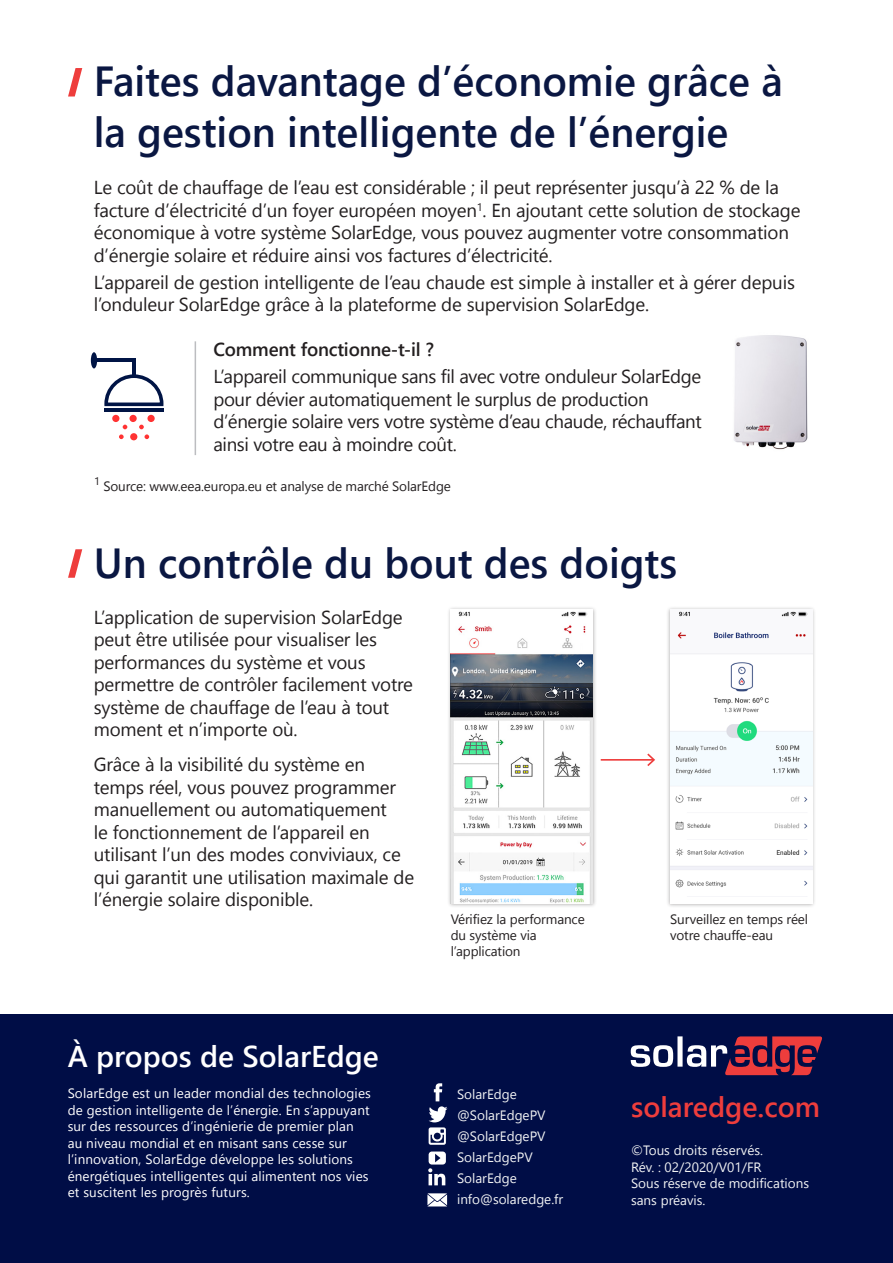
<style>
.page{position:relative;width:893px;height:1263px;background:#fff}
.page>*{position:absolute;margin:0;border:0;box-sizing:border-box;transform-origin:0 0}
.Main_Title_N{font:600 42px/50.4px "Segoe UI";color:#0a1742}
.t1{font:600 30px "Segoe UI";color:#fff}
.t2{font:600 28.5px "Segoe UI";color:#ee3d3c}
.Body_Header_N{font:18.75px/22.5px "Segoe UI";letter-spacing:-.01em;color:#231f20}
.body_new{font:18.75px/22.5px "Segoe UI";letter-spacing:-.02em;color:#231f20}
.body_new-2{font:600 18.75px "Segoe UI";letter-spacing:-.01em;color:#231f20}
.t3{font:13.5px/16.5px "Segoe UI";letter-spacing:.01em;color:#fff}
.t4{font:13.5px/16.5px "Segoe UI";color:#f2f3f4}
.Body_Header_N-2{font:13.5px/16.2px "Segoe UI";letter-spacing:-.01em;color:#231f20}
.Body_Header_N-3{font:10.95px "Segoe UI";color:#231f20}
</style>
<div class="page">
<svg style="left:68px;top:68px;width:14px;height:29px"></svg>
<svg style="left:68px;top:549px;width:14px;height:29px"></svg>
<hr style="left:195px;top:341px;width:1px;height:114px;background:#bcbdc0">
<div style="left:666px;top:606px;width:151px;height:302px;background:#231f20;opacity:.35"></div>
<img style="left:670px;top:610px;width:142px;height:294px">
<div style="left:447px;top:606px;width:150px;height:302px;background:#231f20;opacity:.35"></div>
<img style="left:451px;top:610px;width:142px;height:294px">
<hr style="left:601px;top:759px;width:53px;height:2px;background:#ee3d3c">
<svg style="left:645px;top:753px;width:10px;height:13px"></svg>
<div style="left:0;top:1014px;width:893px;height:249px;background:#000d46"></div>
<svg style="left:631px;top:1036px;width:191px;height:39px"></svg>
<svg style="left:429px;top:1083px;width:18px;height:62px"></svg>
<svg style="left:428px;top:1151px;width:18px;height:34px"></svg>
<svg style="left:427px;top:1193px;width:20px;height:13px"></svg>
<div style="left:112px;top:415px;width:7px;height:7px;background:#f33;border-radius:50%"></div>
<div style="left:129px;top:415px;width:8px;height:7px;background:#f33;border-radius:4px"></div>
<svg style="left:139px;top:425px;width:10px;height:14px"></svg>
<div style="left:147px;top:415px;width:8px;height:7px;background:#f33;border-radius:50%"></div>
<div style="left:130px;top:433px;width:7px;height:7px;background:#f33;border-radius:50%"></div>
<svg style="left:119px;top:425px;width:8px;height:14px"></svg>
<hr style="left:132px;top:358px;width:4px;height:18px;background:#001445">
<hr style="left:104px;top:408px;width:59px;height:4px;background:#001445">
<svg style="left:104px;top:374px;width:60px;height:33px"></svg>
<hr style="left:93px;top:358px;width:42px;height:4px;background:#001445">
<div style="left:91px;top:352px;width:6px;height:16px;background:#001445;border-radius:50%"></div>
<img style="left:734px;top:335px;width:74px;height:115px">
<p class="Main_Title_N" style="left:94px;top:56px;width:691px">Faites davantage d’économie grâce à la gestion intelligente de l’énergie</p>
<p class="Body_Header_N" style="left:94px;top:176px;width:708px">Le coût de chauffage de l’eau est considérable ; il peut représenter jusqu’à 22 % de la facture d’électricité d’un foyer européen moyen<sup>1</sup>. En ajoutant cette solution de stockage économique à votre système SolarEdge, vous pouvez augmenter votre consommation d’énergie solaire et réduire ainsi vos factures d’électricité.</p>
<p class="Body_Header_N" style="left:94px;top:270px;width:703px">L’appareil de gestion intelligente de l’eau chaude est simple à installer et à gérer depuis l’onduleur SolarEdge grâce à la plateforme de supervision SolarEdge.</p>
<p class="body_new-2" style="left:213px;top:334px;width:222px">Comment fonctionne-t-il ?</p>
<p class="body_new" style="left:213px;top:365px;width:490px">L’appareil communique sans fil avec votre onduleur SolarEdge pour dévier automatiquement le surplus de production d’énergie solaire vers votre système d’eau chaude, réchauffant ainsi votre eau à moindre coût.</p>
<p class="Body_Header_N-3" style="left:94px;top:472px;width:7px">1</p>
<p class="Body_Header_N-2" style="left:103px;top:478px;width:349px">Source: www.eea.europa.eu et analyse de marché SolarEdge</p>
<p class="Main_Title_N" style="left:94px;top:537px;width:585px">Un contrôle du bout des doigts</p>
<p class="Body_Header_N" style="left:94px;top:605px;width:321px">L’application de supervision SolarEdge peut être utilisée pour visualiser les performances du système et vous permettre de contrôler facilement votre système de chauffage de l’eau à tout moment et n’importe où.</p>
<p class="Body_Header_N" style="left:94px;top:753px;width:322px">Grâce à la visibilité du système en temps réel, vous pouvez programmer manuellement ou automatiquement<br>le fonctionnement de l’appareil en utilisant l’un des modes conviviaux, ce qui garantit une utilisation maximale de l’énergie solaire disponible.</p>
<p class="Body_Header_N-2" style="left:451px;top:910px;width:135px">Vérifiez la performance du système via l’application</p>
<p class="Body_Header_N-2" style="left:670px;top:910px;width:139px">Surveillez en temps réel</p>
<p class="Body_Header_N-2" style="left:670px;top:927px;width:104px">votre chauffe-eau</p>
<p class="t1" style="left:68px;top:1032px;width:313px">À propos de SolarEdge</p>
<p class="t3" style="left:68px;top:1085px;width:305px">SolarEdge est un leader mondial des technologies de gestion intelligente de l’énergie. En s’appuyant sur des ressources d’ingénierie de premier plan au niveau mondial et en misant sans cesse sur l’innovation, SolarEdge développe les solutions énergétiques intelligentes qui alimentent nos vies et suscitent les progrès futurs.</p>
<p class="t2" style="left:631px;top:1084px;width:191px">solaredge.com</p>
<p class="t4" style="left:457px;top:1086px;width:61px">SolarEdge</p>
<p class="t4" style="left:457px;top:1107px;width:90px">@SolarEdgePV</p>
<p class="t4" style="left:457px;top:1128px;width:90px">@SolarEdgePV</p>
<p class="t4" style="left:457px;top:1149px;width:77px">SolarEdgePV</p>
<p class="t4" style="left:457px;top:1170px;width:61px">SolarEdge</p>
<p class="t4" style="left:457px;top:1191px;width:108px">info@solaredge.fr</p>
<p class="t4" style="left:631px;top:1142px;width:134px">©Tous droits réservés.</p>
<p class="t4" style="left:631px;top:1158px;width:132px">Rév. : 02/2020/V01/FR</p>
<p class="t4" style="left:631px;top:1175px;width:180px">Sous réserve de modifications sans préavis.</p>
</div>
